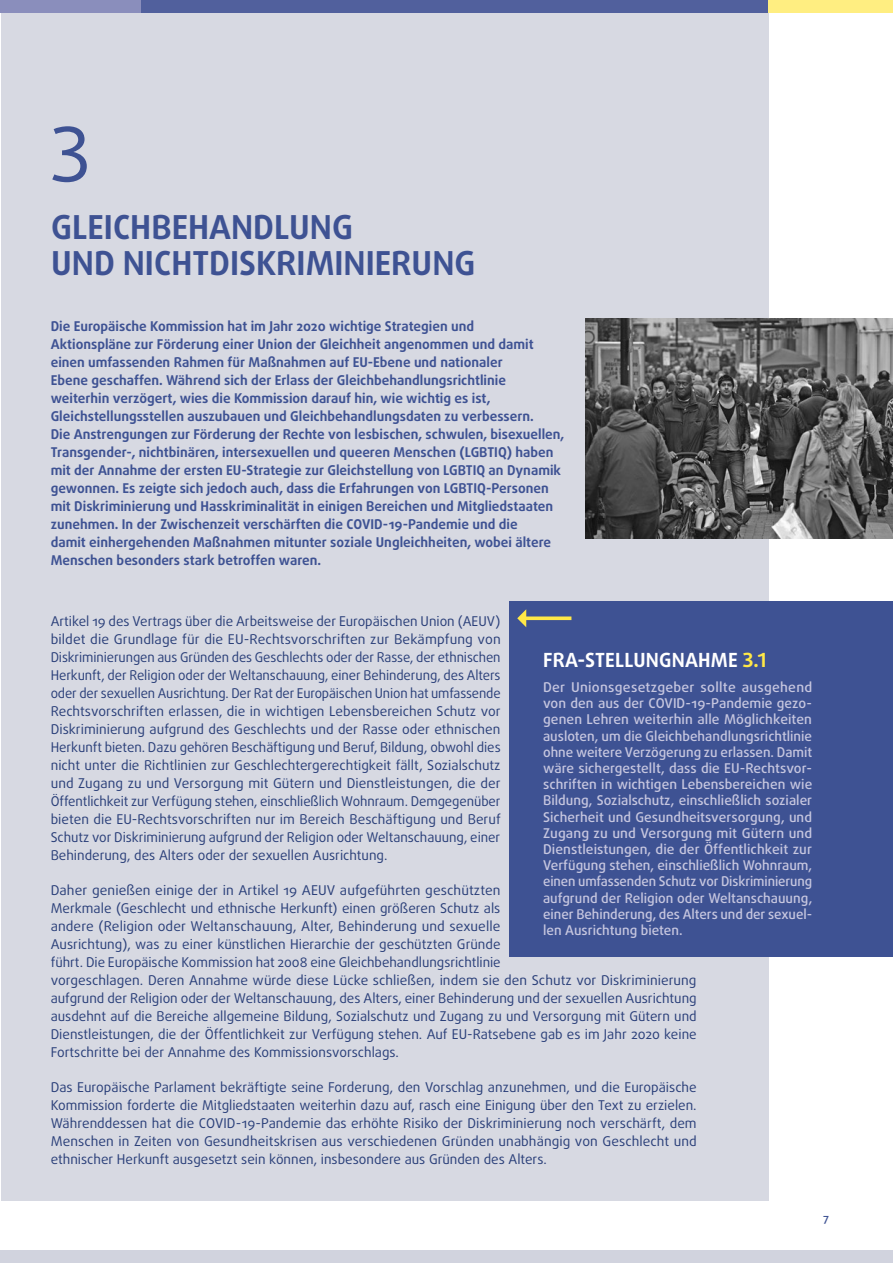
<style>
.page{position:relative;width:893px;height:1263px;background:#fff}
.page>*{position:absolute;margin:0;border:0;box-sizing:border-box;transform-origin:0 0}
.title_1_no{font:75px "Daxline Pro";color:#3e5293}
.title_1{font:700 33px/36px "Daxline Pro";color:#3e5293}
.FRAOP_title{font:700 19.5px "Daxline Pro";letter-spacing:.01em;color:#fff}
.body{font:13.5px/18px "Daxline Pro";color:#2a3f79;text-align:justify}
.intro_1{font:700 13.5px/18px "Daxline Pro";color:#3e5293}
.FRAOP_body{font:500 13.5px/16.2px "Daxline Pro";color:#c6c6df;text-align:justify}
.t1{font:500 11.25px "Daxline Pro";color:#3e5293}
.s1{color:#ffe847}
</style>
<div class="page">
<hr style="left:0;top:0;width:1px;height:1201px;background:#d7d9e2">
<div style="left:1px;top:0;width:767px;height:1201px;background:#d7d9e2"></div>
<div style="left:509px;top:601px;width:384px;height:355px;background:#3e5293"></div>
<svg style="left:517px;top:609px;width:54px;height:18px"></svg>
<img style="left:586px;top:319px;width:307px;height:219px">
<div style="left:0;top:1250px;width:893px;height:13px;background:#d1d3de"></div>
<div style="left:0;top:0;width:141px;height:13px;background:#8a8ebc"></div>
<div style="left:141px;top:0;width:646px;height:13px;background:#51609d"></div>
<div style="left:769px;top:0;width:124px;height:13px;background:#ffee81"></div>
<p class="title_1_no" style="left:51px;top:105px;width:41px">3</p>
<p class="title_1" style="left:51px;top:209px;width:426px">GLEICHBEHANDLUNG<br>UND NICHTDISKRIMINIERUNG</p>
<p class="intro_1" style="left:51px;top:317px;width:515px">Die Europäische Kommission hat im Jahr 2020 wichtige Strategien und<br>Aktionspläne zur Förderung einer Union der Gleichheit angenommen und damit einen umfassenden Rahmen für Maßnahmen auf EU-Ebene und nationaler<br>Ebene geschaffen. Während sich der Erlass der Gleichbehandlungsrichtlinie weiterhin verzögert, wies die Kommission darauf hin, wie wichtig es ist, Gleichstellungsstellen auszubauen und Gleichbehandlungsdaten zu verbessern.<br>Die Anstrengungen zur Förderung der Rechte von lesbischen, schwulen, bisexuellen, Transgender-, nichtbinären, intersexuellen und queeren Menschen (LGBTIQ) haben mit der Annahme der ersten EU-Strategie zur Gleichstellung von LGBTIQ an Dynamik gewonnen. Es zeigte sich jedoch auch, dass die Erfahrungen von LGBTIQ-Personen mit Diskriminierung und Hasskriminalität in einigen Bereichen und Mitgliedstaaten zunehmen. In der Zwischenzeit verschärften die COVID-19-Pandemie und die<br>damit einhergehenden Maßnahmen mitunter soziale Ungleichheiten, wobei ältere Menschen besonders stark betroffen waren.</p>
<p class="body" style="left:51px;top:612px;width:452px">Artikel 19 des Vertrags über die Arbeitsweise der Europäischen Union (AEUV) bildet die Grundlage für die EU-Rechtsvorschriften zur Bekämpfung von Diskriminierungen aus Gründen des Geschlechts oder der Rasse, der ethnischen Herkunft, der Religion oder der Weltanschauung, einer Behinderung, des Alters oder der sexuellen Ausrichtung. Der Rat der Europäischen Union hat umfassende Rechtsvorschriften erlassen, die in wichtigen Lebensbereichen Schutz vor Diskriminierung aufgrund des Geschlechts und der Rasse oder ethnischen Herkunft bieten. Dazu gehören Beschäftigung und Beruf, Bildung, obwohl dies nicht unter die Richtlinien zur Geschlechtergerechtigkeit fällt, Sozialschutz und Zugang zu und Versorgung mit Gütern und Dienstleistungen, die der Öffentlichkeit zur Verfügung stehen, einschließlich Wohnraum. Demgegenüber bieten die EU-Rechtsvorschriften nur im Bereich Beschäftigung und Beruf Schutz vor Diskriminierung aufgrund der Religion oder Weltanschauung, einer Behinderung, des Alters oder der sexuellen Ausrichtung.</p>
<p class="body" style="left:51px;top:881px;width:647px;text-align:left">Daher genießen einige der in Artikel 19 AEUV aufgeführten geschützten<br>Merkmale (Geschlecht und ethnische Herkunft) einen größeren Schutz als<br>andere (Religion oder Weltanschauung, Alter, Behinderung und sexuelle<br>Ausrichtung), was zu einer künstlichen Hierarchie der geschützten Gründe<br>führt. Die Europäische Kommission hat 2008 eine Gleichbehandlungsrichtlinie<br>vorgeschlagen. Deren Annahme würde diese Lücke schließen, indem sie den Schutz vor Diskriminierung aufgrund der Religion oder der Weltanschauung, des Alters, einer Behinderung und der sexuellen Ausrichtung ausdehnt auf die Bereiche allgemeine Bildung, Sozialschutz und Zugang zu und Versorgung mit Gütern und Dienstleistungen, die der Öffentlichkeit zur Verfügung stehen. Auf EU-Ratsebene gab es im Jahr 2020 keine Fortschritte bei der Annahme des Kommissionsvorschlags.</p>
<p class="body" style="left:51px;top:1078px;width:648px">Das Europäische Parlament bekräftigte seine Forderung, den Vorschlag anzunehmen, und die Europäische Kommission forderte die Mitgliedstaaten weiterhin dazu auf, rasch eine Einigung über den Text zu erzielen.<br>Währenddessen hat die COVID-19-Pandemie das erhöhte Risiko der Diskriminierung noch verschärft, dem Menschen in Zeiten von Gesundheitskrisen aus verschiedenen Gründen unabhängig von Geschlecht und ethnischer Herkunft ausgesetzt sein können, insbesondere aus Gründen des Alters.</p>
<p class="FRAOP_title" style="left:543px;top:647px;width:225px">FRA-STELLUNGNAHME <span class="s1">3.1</span></p>
<p class="FRAOP_body" style="left:543px;top:679px;width:271px">Der Unionsgesetzgeber sollte ausgehend von den aus der COVID-19-Pandemie gezo&shy;genen Lehren weiterhin alle Möglichkeiten ausloten, um die Gleichbehandlungsrichtlinie ohne weitere Verzögerung zu erlassen. Damit wäre sichergestellt, dass die EU-Rechtsvor&shy;schriften in wichtigen Lebensbereichen wie Bildung, Sozialschutz, einschließlich sozialer Sicherheit und Gesundheitsversorgung, und Zugang zu und Versorgung mit Gütern und Dienstleistungen, die der Öffentlichkeit zur Verfügung stehen, einschließlich Wohnraum, einen umfassenden Schutz vor Diskriminierung aufgrund der Religion oder Weltanschauung, einer Behinderung, des Alters und der sexuel&shy;len Ausrichtung bieten.</p>
<p class="t1" style="left:823px;top:1210px;width:8px">7</p>
</div>
